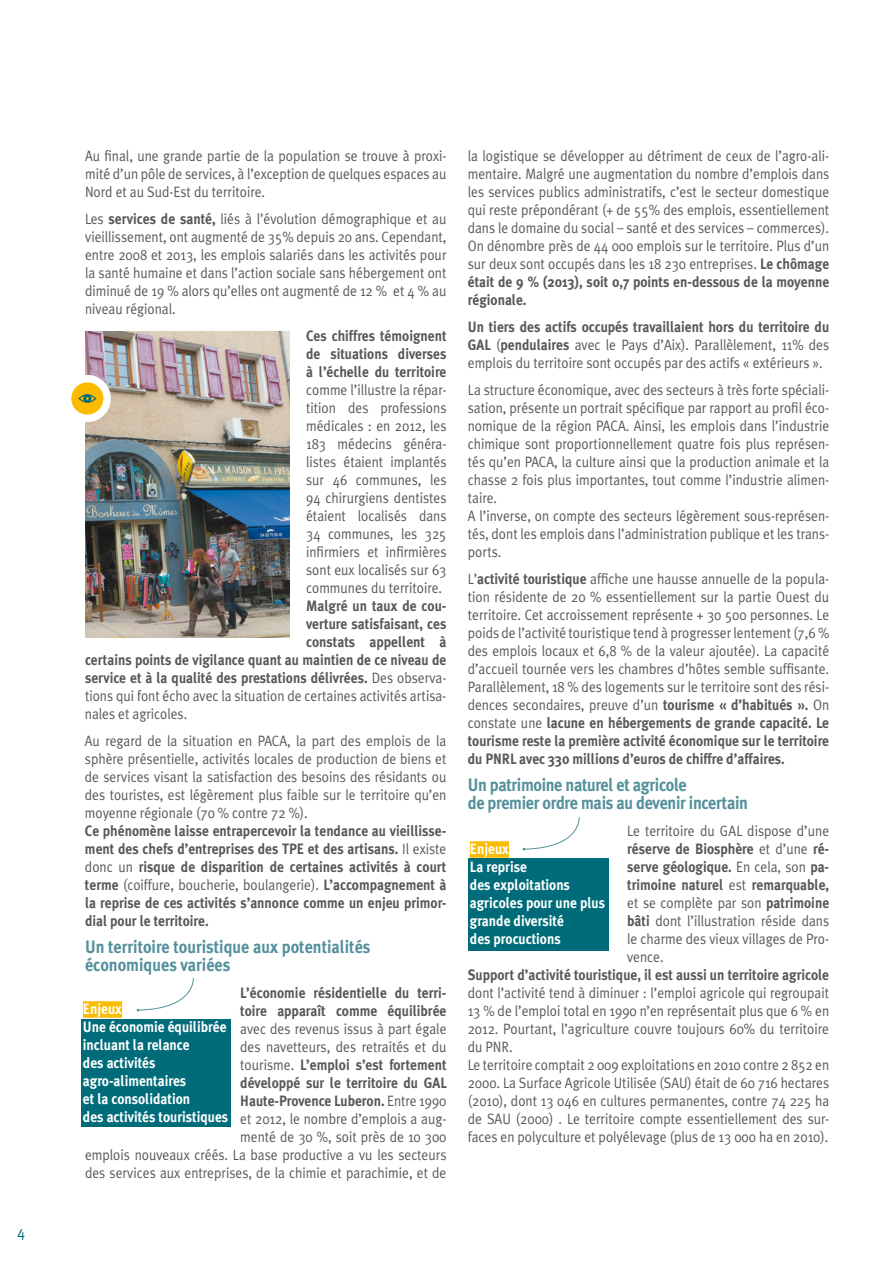
<style>
.page{position:relative;width:893px;height:1263px;background:#fff}
.page>*{position:absolute;margin:0;border:0;box-sizing:border-box;transform-origin:0 0}
.t1{font:700 18px/18px "Meta Plus";letter-spacing:-.02em;color:#54909b;scale:.9 1}
.t2{font:700 18px/18px "Meta Plus";color:#54909b;scale:.9 1}
.t3{font:15px/18px "Meta Plus Normal";color:#58585a;text-align:justify;scale:.9 1}
.t4{font:700 15px/18px "Meta Plus";color:#58585a;text-align:justify;scale:.9 1}
.t5{font:700 15px/18px "Meta Plus";color:#fff;scale:.9 1}
.t6{font:15px "Meta Plus Normal";color:#006c7a}
.s1{font-family:"Meta Plus";font-weight:700}
.s2{font-family:"Meta Plus Normal";font-weight:400}
</style>
<div class="page">
<div style="left:468px;top:858px;width:141px;height:93px;background:#006c7a"></div>
<div style="left:81px;top:1019px;width:150px;height:108px;background:#006c7a"></div>
<img style="left:85px;top:332px;width:204px;height:306px">
<div style="left:83px;top:1001px;width:39px;height:17px;background:#fabb00"></div>
<div style="left:470px;top:841px;width:39px;height:17px;background:#fabb00"></div>
<svg style="left:137px;top:978px;width:57px;height:33px"></svg>
<svg style="left:523px;top:817px;width:57px;height:33px"></svg>
<svg style="left:68px;top:379px;width:39px;height:39px"></svg>
<div style="left:64px;top:375px;width:47px;height:47px;border:8px solid #fff;border-radius:50%"></div>
<div style="left:78px;top:394px;width:18px;height:9px;border:1px solid #006c7a;border-radius:50%"></div>
<div style="left:83px;top:394px;width:8px;height:8px;border:3px solid #006c7a;border-radius:50%"></div>
<p class="t6" style="left:17px;top:1223px;width:10px">4</p>
<p class="t3" style="left:85px;top:146px;width:403px">Au final, une grande partie de la population se trouve à proxi&shy;mité d’un pôle de services, à l’exception de quelques espaces au Nord et au Sud-Est du territoire.</p>
<p class="t3" style="left:85px;top:209px;width:403px">Les <span class="s1">services de santé,</span> liés à l’évolution démographique et au vieillissement, ont augmenté de 35% depuis 20 ans. Cependant, entre 2008 et 2013, les emplois salariés dans les activités pour la santé humaine et dans l’action sociale sans hébergement ont diminué de 19 % alors qu’elles ont augmenté de 12 % et 4 % au niveau régional.</p>
<p class="t4" style="left:306px;top:326px;width:157px">Ces chiffres témoignent de situations diverses à l’échelle du territoire</p>
<p class="t3" style="left:306px;top:380px;width:157px">comme l’illustre la répar&shy;tition des professions médicales : en 2012, les 183 médecins généra&shy;listes étaient implantés sur 46 communes, les 94 chirurgiens dentistes étaient localisés dans 34 communes, les 325 infirmiers et infirmières sont eux localisés sur 63 communes du territoire.</p>
<p class="t4" style="left:85px;top:596px;width:403px;text-align:right">Malgré un taux de cou-<br>verture satisfaisant, ces<br>constats appellent à<br>certains points de vigilance quant au maintien de ce niveau de service et à la qualité des prestations délivrées. <span class="s2">Des observa-</span></p>
<p class="t3" style="left:85px;top:686px;width:403px">tions qui font écho avec la situation de certaines activités artisa&shy;nales et agricoles.</p>
<p class="t3" style="left:85px;top:731px;width:403px">Au regard de la situation en PACA, la part des emplois de la sphère présentielle, activités locales de production de biens et de services visant la satisfaction des besoins des résidants ou des touristes, est légèrement plus faible sur le territoire qu’en moyenne régionale (70 % contre 72 %).</p>
<p class="t4" style="left:85px;top:821px;width:403px">Ce phénomène laisse entrapercevoir la tendance au vieillisse&shy;ment des chefs d’entreprises des TPE et des artisans. <span class="s2">Il existe donc un</span> risque de disparition de certaines activités à court</p>
<p class="t3" style="left:85px;top:875px;width:403px"><span class="s1">terme</span> (coiffure, boucherie, boulangerie). <span class="s1">L’accompagnement à</span></p>
<p class="t4" style="left:85px;top:893px;width:403px">la reprise de ces activités s’annonce comme un enjeu primor&shy;dial pour le territoire.</p>
<p class="t2" style="left:85px;top:937px;width:319px">Un territoire touristique aux potentialités économiques variées</p>
<p class="t4" style="left:240px;top:983px;width:231px">L’économie résidentielle du terri&shy;toire apparaît comme équilibrée</p>
<p class="t3" style="left:240px;top:1019px;width:231px">avec des revenus issus à part égale des navetteurs, des retraités et du</p>
<p class="t4" style="left:240px;top:1055px;width:231px"><span class="s2">tourisme.</span> L’emploi s’est fortement développé sur le territoire du GAL Haute-Provence Luberon. <span class="s2">Entre 1990</span></p>
<p class="t3" style="left:85px;top:1109px;width:403px;text-align:right">et 2012, le nombre d’emplois a aug-<br>menté de 30 %, soit près de 10 300<br>emplois nouveaux créés. La base productive a vu les secteurs des services aux entreprises, de la chimie et parachimie, et de</p>
<p class="t5" style="left:83px;top:1000px;width:163px">Enjeux<br>Une économie équilibrée incluant la relance<br>des activités agro-alimentaires<br>et la consolidation<br>des activités touristiques</p>
<p class="t3" style="left:468px;top:146px;width:403px">la logistique se développer au détriment de ceux de l’agro-ali&shy;mentaire. Malgré une augmentation du nombre d’emplois dans les services publics administratifs, c’est le secteur domestique qui reste prépondérant (+ de 55% des emplois, essentiellement dans le domaine du social – santé et des services – commerces).<br>On dénombre près de 44 000 emplois sur le territoire. Plus d’un sur deux sont occupés dans les 18 230 entreprises. <span class="s1">Le chômage</span></p>
<p class="t4" style="left:468px;top:272px;width:403px">était de 9 % (2013), soit 0,7 points en-dessous de la moyenne régionale.</p>
<p class="t4" style="left:468px;top:317px;width:403px">Un tiers des actifs occupés travaillaient hors du territoire du</p>
<p class="t3" style="left:468px;top:335px;width:403px"><span class="s1">GAL</span> (<span class="s1">pendulaires</span> avec le Pays d’Aix). Parallèlement, 11% des emplois du territoire sont occupés par des actifs « extérieurs ».</p>
<p class="t3" style="left:468px;top:380px;width:403px;text-align:left">La structure économique, avec des secteurs à très forte spéciali&shy;sation, présente un portrait spécifique par rapport au profil éco&shy;nomique de la région PACA. Ainsi, les emplois dans l’industrie chimique sont proportionnellement quatre fois plus représen&shy;tés qu’en PACA, la culture ainsi que la production animale et la chasse 2 fois plus importantes, tout comme l’industrie alimen&shy;taire.<br>A l’inverse, on compte des secteurs légèrement sous-représen&shy;tés, dont les emplois dans l’administration publique et les trans&shy;ports.</p>
<p class="t3" style="left:468px;top:569px;width:403px">L’<span class="s1">activité touristique</span> affiche une hausse annuelle de la popula&shy;tion résidente de 20 % essentiellement sur la partie Ouest du territoire. Cet accroissement représente + 30 500 personnes. Le poids de l’activité touristique tend à progresser lentement (7,6 % des emplois locaux et 6,8 % de la valeur ajoutée). La capacité d’accueil tournée vers les chambres d’hôtes semble suffisante.<br>Parallèlement, 18 % des logements sur le territoire sont des rési&shy;dences secondaires, preuve d’un <span class="s1">tourisme « d’habitués ».</span> On</p>
<p class="t4" style="left:468px;top:713px;width:403px"><span class="s2">constate une</span> lacune en hébergements de grande capacité. Le tourisme reste la première activité économique sur le territoire du PNRL avec 330 millions d’euros de chiffre d’affaires.</p>
<p class="t1" style="left:468px;top:775px;width:313px">Un patrimoine naturel et agricole<br>de premier ordre mais au devenir incertain</p>
<p class="t3" style="left:627px;top:821px;width:226px">Le territoire du GAL dispose d’une</p>
<p class="t4" style="left:627px;top:839px;width:226px">réserve de Biosphère <span class="s2">et d’une</span> ré&shy;serve géologique. <span class="s2">En cela, son</span> pa&shy;trimoine naturel <span class="s2">est</span> remarquable,</p>
<p class="t3" style="left:627px;top:893px;width:226px">et se complète par son <span class="s1">patrimoine bâti</span> dont l’illustration réside dans le charme des vieux villages de Pro&shy;vence.</p>
<p class="t4" style="left:468px;top:965px;width:403px">Support d’activité touristique, il est aussi un territoire agricole</p>
<p class="t3" style="left:468px;top:983px;width:403px;text-align:left">dont l’activité tend à diminuer : l’emploi agricole qui regroupait 13 % de l’emploi total en 1990 n’en représentait plus que 6 % en 2012. Pourtant, l’agriculture couvre toujours 60% du territoire du PNR.<br>Le territoire comptait 2 009 exploitations en 2010 contre 2 852 en 2000. La Surface Agricole Utilisée (SAU) était de 60 716 hectares (2010), dont 13 046 en cultures permanentes, contre 74 225 ha de SAU (2000) . Le territoire compte essentiellement des sur&shy;faces en polyculture et polyélevage (plus de 13 000 ha en 2010).</p>
<p class="t5" style="left:470px;top:840px;width:152px">Enjeux<br>La reprise<br>des exploitations agricoles pour une plus grande diversité<br>des procuctions</p>
</div>
